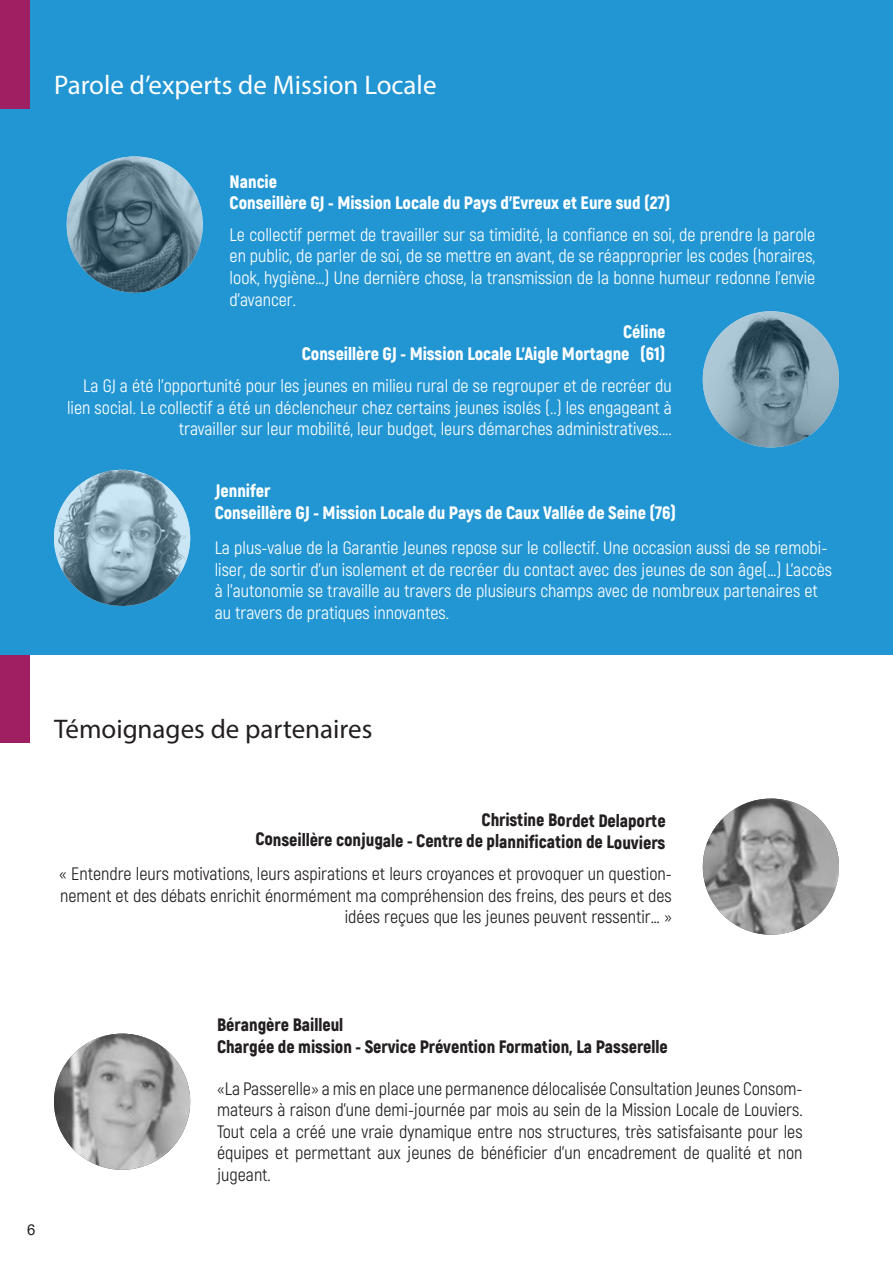
<style>
.page{position:relative;width:893px;height:1263px;background:#fff}
.page>*{position:absolute;margin:0;border:0;box-sizing:border-box;transform-origin:0 0}
.t1{font:27px "Myriad Pro";color:#fff}
.t2{font:27px "Myriad Pro";color:#231f20}
.t3{font:18px/21.6px "Akrobat";color:#fff;text-align:justify}
.t4{font:18px/21.6px "Akrobat";color:#231f20;text-align:justify}
.t5{font:900 18px "Akrobat";color:#fff}
.t6{font:900 18px "Akrobat";letter-spacing:-.01em;color:#231f20}
.t7{font:15px "Arial";color:#231f20}
</style>
<div class="page">
<div style="left:0;top:0;width:893px;height:655px;background:#2296d3"></div>
<div style="left:0;top:0;width:30px;height:108px;background:#9e1f62"></div>
<div style="left:0;top:655px;width:29px;height:88px;background:#9e1f62"></div>
<img style="left:67px;top:156px;width:135px;height:137px">
<img style="left:54px;top:1033px;width:136px;height:137px;border-radius:68px">
<img style="left:703px;top:311px;width:136px;height:136px;border-radius:68px">
<img style="left:703px;top:798px;width:136px;height:137px;border-radius:68px">
<img style="left:54px;top:470px;width:136px;height:136px;border-radius:68px">
<p class="t1" style="left:54px;top:68px;width:384px">Parole d’experts de Mission Locale</p>
<p class="t5" style="left:230px;top:170px;width:49px">Nancie</p>
<p class="t5" style="left:230px;top:191px;width:442px">Conseillère GJ - Mission Locale du Pays d’Evreux et Eure sud (27)</p>
<p class="t3" style="left:230px;top:224px;width:587px">Le collectif permet de travailler sur sa timidité, la confiance en soi, de prendre la parole en public, de parler de soi, de se mettre en avant, de se réapproprier les codes (horaires, look, hygiène…) Une dernière chose, la transmission de la bonne humeur redonne l’envie d’avancer.</p>
<p class="t5" style="left:623px;top:320px;width:44px">Céline</p>
<p class="t5" style="left:302px;top:342px;width:365px">Conseillère GJ - Mission Locale L’Aigle Mortagne (61)</p>
<p class="t3" style="left:67px;top:375px;width:606px;text-align:right">La GJ a été l’opportunité pour les jeunes en milieu rural de se regrouper et de recréer du lien social. Le collectif a été un déclencheur chez certains jeunes isolés (..) les engageant à travailler sur leur mobilité, leur budget, leurs démarches administratives....</p>
<p class="t5" style="left:215px;top:479px;width:57px">Jennifer</p>
<p class="t5" style="left:215px;top:501px;width:463px">Conseillère GJ - Mission Locale du Pays de Caux Vallée de Seine (76)</p>
<p class="t3" style="left:215px;top:537px;width:619px;text-align:left">La plus-value de la Garantie Jeunes repose sur le collectif. Une occasion aussi de se remobi&shy;liser, de sortir d’un isolement et de recréer du contact avec des jeunes de son âge(…) L’accès à l’autonomie se travaille au travers de plusieurs champs avec de nombreux partenaires et au travers de pratiques innovantes.</p>
<p class="t2" style="left:54px;top:712px;width:320px">Témoignages de partenaires</p>
<p class="t6" style="left:482px;top:808px;width:186px">Christine Bordet Delaporte</p>
<p class="t6" style="left:255px;top:829px;width:412px">Conseillère conjugale - Centre de plannification de Louviers</p>
<p class="t4" style="left:59px;top:863px;width:614px;text-align:right">« Entendre leurs motivations, leurs aspirations et leurs croyances et provoquer un question&shy;nement et des débats enrichit énormément ma compréhension des freins, des peurs et des idées reçues que les jeunes peuvent ressentir… »</p>
<p class="t7" style="left:27px;top:1219px;width:10px">6</p>
<p class="t6" style="left:217px;top:1013px;width:128px">Bérangère Bailleul</p>
<p class="t6" style="left:217px;top:1035px;width:452px">Chargée de mission - Service Prévention Formation, La Passerelle</p>
<p class="t4" style="left:217px;top:1077px;width:587px">«La Passerelle» a mis en place une permanence délocalisée Consultation Jeunes Consom&shy;mateurs à raison d’une demi-journée par mois au sein de la Mission Locale de Louviers.<br>Tout cela a créé une vraie dynamique entre nos structures, très satisfaisante pour les équipes et permettant aux jeunes de bénéficier d’un encadrement de qualité et non jugeant.</p>
</div>
